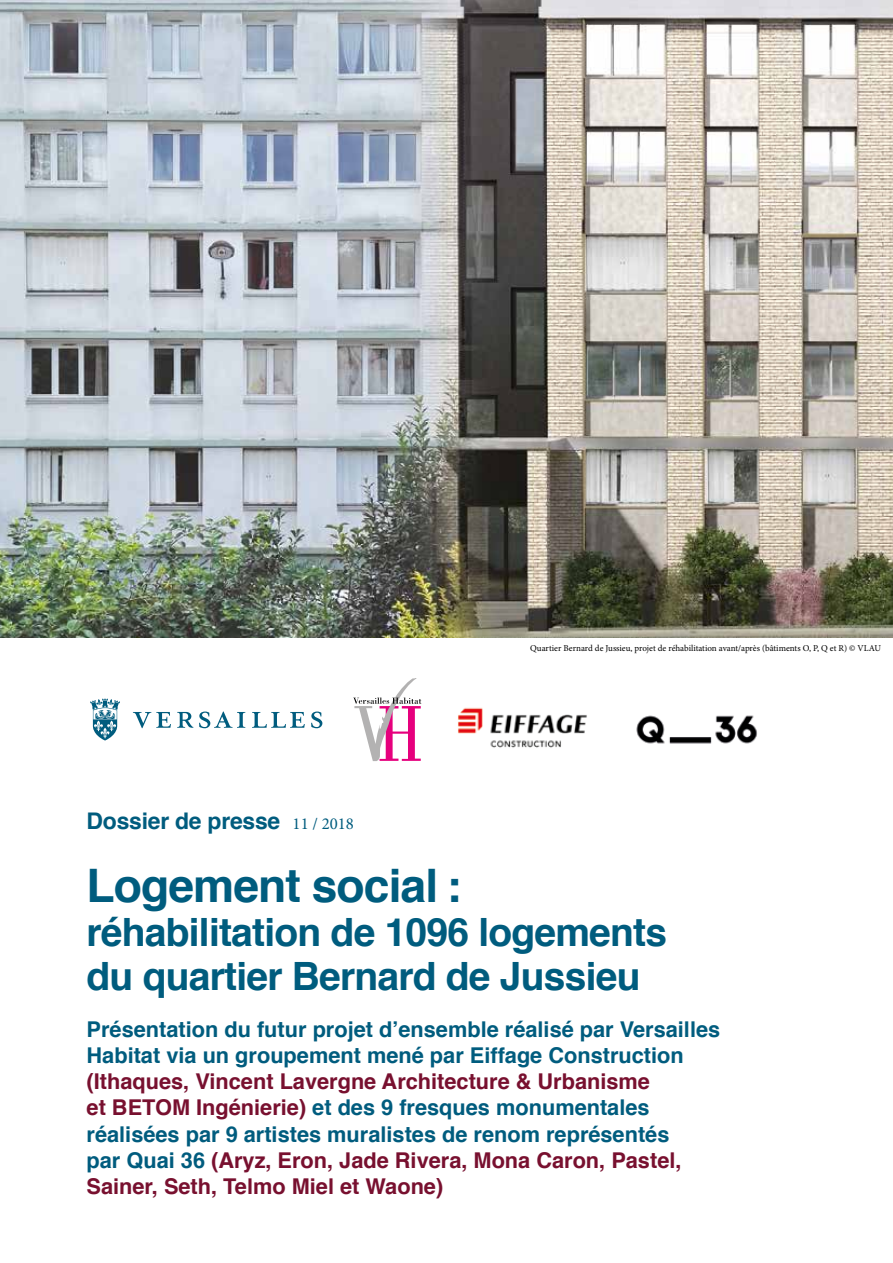
<style>
.page{position:relative;width:893px;height:1263px;background:#fff}
.page>*{position:absolute;margin:0;border:0;box-sizing:border-box;transform-origin:0 0}
.t1{font:700 46.2px "Helvetica";letter-spacing:-.02em;color:#005c7e}
.t2{font:700 39px/43.8px "Helvetica";letter-spacing:-.02em;color:#005c7e}
.t3{font:700 22.95px "Helvetica";letter-spacing:-.01em;color:#005c7e}
.t4{font:700 21.75px/26.1px "Helvetica";color:#78102f}
.t5{font:700 21.75px/26.1px "Helvetica";color:#005c7e}
.t6{font:9px "Minion Pro";color:#000}
.s1{font-family:"Minion Pro";font-weight:400;font-size:16.8px}
.s2{color:#005c7e}
</style>
<div class="page">
<img style="left:0;top:0;width:893px;height:638px">
<svg style="left:90px;top:699px;width:30px;height:41px"></svg>
<svg style="left:133px;top:712px;width:38px;height:16px"></svg>
<svg style="left:252px;top:712px;width:53px;height:16px"></svg>
<svg style="left:199px;top:711px;width:46px;height:17px"></svg>
<svg style="left:311px;top:711px;width:11px;height:17px"></svg>
<svg style="left:177px;top:712px;width:16px;height:16px"></svg>
<img style="left:636px;top:715px;width:121px;height:29px">
<svg style="left:353px;top:678px;width:68px;height:83px"></svg>
<img style="left:458px;top:707px;width:129px;height:41px">
<p class="t3" style="left:87px;top:802px;width:269px">Dossier de presse <span class="s1">11 / 2018</span></p>
<p class="t6" style="left:530px;top:642px;width:352px">Quartier Bernard de Jussieu, projet de réhabilitation avant/après (bâtiments O, P, Q et R) © VLAU</p>
<h1 class="t1" style="left:87px;top:848px;width:376px">Logement social :</h1>
<h2 class="t2" style="left:87px;top:911px;width:582px">réhabilitation de 1096 logements du quartier Bernard de Jussieu</h2>
<p class="t5" style="left:87px;top:1017px;width:635px">Présentation du futur projet d’ensemble réalisé par Versailles<br>Habitat via un groupement mené par Eiffage Construction</p>
<p class="t4" style="left:87px;top:1069px;width:596px">(Ithaques, Vincent Lavergne Architecture &amp; Urbanisme<br>et BETOM Ingénierie) <span class="s2">et des 9 fresques monumentales réalisées par 9 artistes muralistes de renom représentés par Quai 36</span> (Aryz, Eron, Jade Rivera, Mona Caron, Pastel, Sainer, Seth, Telmo Miel et Waone)</p>
</div>
